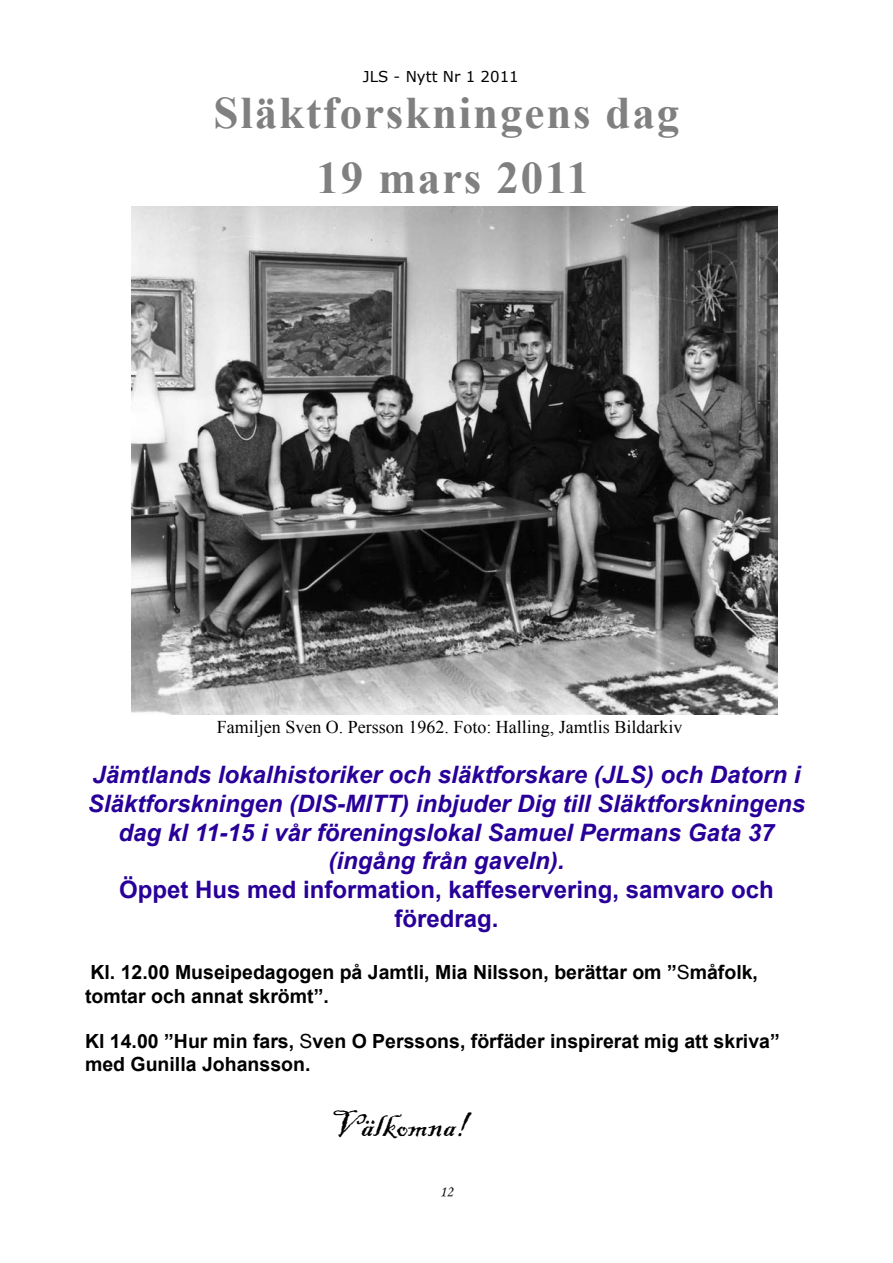
<style>
.page{position:relative;width:893px;height:1263px;background:#fff}
.page>*{position:absolute;margin:0;border:0;box-sizing:border-box;transform-origin:0 0}
.t1{font:700 45px/64.8px "Times New Roman";letter-spacing:.04em;color:#808080;text-align:center}
.t2{font:36px "Blackadder ITC";color:#000}
.t3{font:italic 700 24px/28.8px "Arial";color:#280099;text-align:center}
.t4{font:700 24px/28.8px "Arial";color:#280099;text-align:center}
.t5{font:700 19.5px/23.4px "Arial";color:#000}
.t6{font:18px "Times New Roman";color:#000}
.t7{font:15px "Verdana";color:#000}
.t8{font:15px "Monotype Corsiva";color:#000}
.s1{font-weight:400}
</style>
<div class="page">
<img style="left:132px;top:207px;width:646px;height:507px">
<p class="t7" style="left:363px;top:67px;width:157px">JLS - Nytt Nr 1 2011</p>
<h1 class="t1" style="left:214px;top:79px;width:467px">Släktforskningens dag<br>19 mars 2011</h1>
<p class="t6" style="left:217px;top:714px;width:467px">Familjen Sven O. Persson 1962. Foto: Halling, Jamtlis Bildarkiv</p>
<p class="t3" style="left:88px;top:761px;width:719px">Jämtlands lokalhistoriker och släktforskare (JLS) och Datorn i Släktforskningen (DIS-MITT) inbjuder Dig till Släktforskningens dag kl 11-15 i vår föreningslokal Samuel Permans Gata 37 (ingång från gaveln).</p>
<p class="t4" style="left:119px;top:876px;width:656px">Öppet Hus med information, kaffeservering, samvaro och föredrag.</p>
<p class="t5" style="left:85px;top:961px;width:674px">Kl. 12.00 Museipedagogen på Jamtli, Mia Nilsson, berättar om ”<span class="s1">S</span>måfolk, tomtar och annat skrömt”.</p>
<p class="t5" style="left:85px;top:1030px;width:696px">Kl 14.00 ”Hur min fars, <span class="s1">S</span>ven O Perssons, förfäder inspirerat mig att skriva” med Gunilla Johansson.</p>
<h2 class="t2" style="left:330px;top:1103px;width:139px">Välkomna!</h2>
<p class="t8" style="left:440px;top:1182px;width:15px">12</p>
</div>
